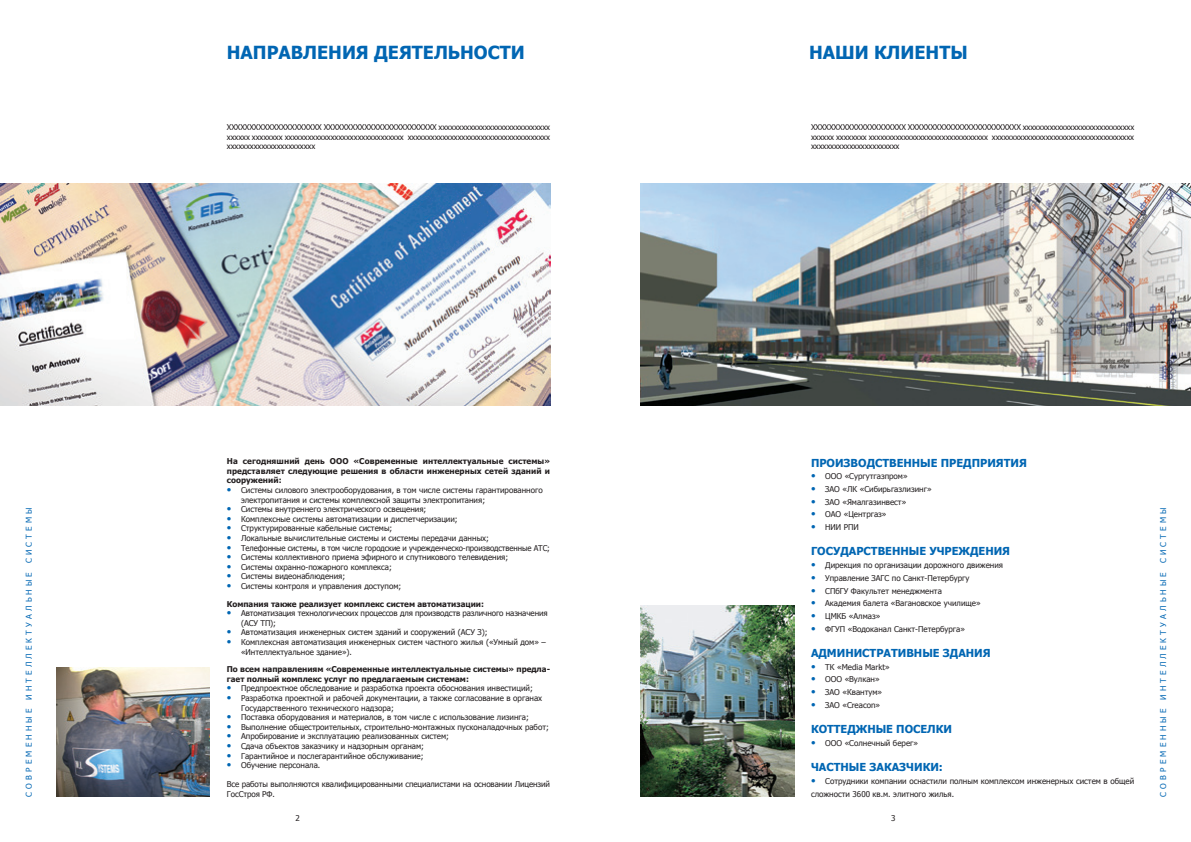
<style>
.page{position:relative;width:1191px;height:842px;background:#fff}
.page>*{position:absolute;margin:0;border:0;box-sizing:border-box;transform-origin:0 0}
.t1{font:700 18px "Tahoma";color:#0166b3}
.t2{font:700 11px "Tahoma";color:#0166b3}
.t3{font:8px/9.6px "Tahoma";color:#231f20}
.t4{font:700 8px/9.6px "Tahoma";color:#231f20;text-align:justify}
.t5{font:8px "Tahoma";letter-spacing:.395em;color:#0166b3}
.s1{font-size:10px;color:#0166b3}
</style>
<div class="page">
<img style="left:641px;top:184px;width:550px;height:221px">
<img style="left:640px;top:605px;width:154px;height:192px">
<img style="left:0;top:184px;width:550px;height:221px">
<img style="left:57px;top:667px;width:152px;height:130px">
<h1 class="t1" style="left:227px;top:40px;width:299px">НАПРАВЛЕНИЯ ДЕЯТЕЛЬНОСТИ</h1>
<p class="t3" style="left:227px;top:122px;width:325px;text-align:justify">ХХХХХХХХХХХХХХХХХХХХХ ХХХХХХХХХХХХХХХХХХХХХХХХХ ххххххххххххххххххххххххххххх хххххх хххххххх ххххххххххххххххххххххххххххххх ххххххххххххххххххххххххххххххххххххх ххххххххххххххххххххххх</p>
<h1 class="t1" style="left:809px;top:40px;width:160px">НАШИ КЛИЕНТЫ</h1>
<p class="t3" style="left:811px;top:122px;width:325px;text-align:justify">ХХХХХХХХХХХХХХХХХХХХХ ХХХХХХХХХХХХХХХХХХХХХХХХХ ххххххххххххххххххххххххххххх хххххх хххххххх ххххххххххххххххххххххххххххххх ххххххххххххххххххххххххххххххххххххх ххххххххххххххххххххххх</p>
<p class="t4" style="left:227px;top:456px;width:325px">На сегодняшний день ООО «Современные интеллектуальные системы» представляет следующие решения в области инженерных сетей зданий и сооружений:</p>
<p class="t3" style="left:241px;top:485px;width:303px;text-indent:-14px"><span class="s1">•</span> Системы силового электрооборудования, в том числе системы гарантированного электропитания и системы комплексной защиты электропитания;</p>
<p class="t3" style="left:227px;top:504px;width:201px"><span class="s1">•</span> Системы внутреннего электрического освещения;</p>
<p class="t3" style="left:227px;top:514px;width:232px"><span class="s1">•</span> Комплексные системы автоматизации и диспетчеризации;</p>
<p class="t3" style="left:227px;top:523px;width:167px"><span class="s1">•</span> Структурированные кабельные системы;</p>
<p class="t3" style="left:227px;top:533px;width:264px"><span class="s1">•</span> Локальные вычислительные системы и системы передачи данных;</p>
<p class="t3" style="left:227px;top:542px;width:325px"><span class="s1">•</span> Телефонные системы, в том числе городские и учрежденческо-производственные АТС;</p>
<p class="t3" style="left:227px;top:552px;width:283px"><span class="s1">•</span> Системы коллективного приема эфирного и спутникового телевидения;</p>
<p class="t3" style="left:227px;top:562px;width:167px"><span class="s1">•</span> Системы охранно-пожарного комплекса;</p>
<p class="t3" style="left:227px;top:571px;width:120px"><span class="s1">•</span> Системы видеонаблюдения;</p>
<p class="t3" style="left:227px;top:581px;width:176px"><span class="s1">•</span> Системы контроля и управления доступом;</p>
<p class="t4" style="left:227px;top:598px;width:259px">Компания также реализует комплекс систем автоматизации:</p>
<p class="t3" style="left:241px;top:608px;width:308px;text-indent:-14px"><span class="s1">•</span> Автоматизация технологических процессов для производств различного назначения (АСУ ТП);</p>
<p class="t3" style="left:227px;top:627px;width:262px"><span class="s1">•</span> Автоматизация инженерных систем зданий и сооружений (АСУ З);</p>
<p class="t3" style="left:241px;top:637px;width:306px;text-indent:-14px"><span class="s1">•</span> Комплексная автоматизация инженерных систем частного жилья («Умный дом» – «Интеллектуальное здание»).</p>
<p class="t4" style="left:227px;top:664px;width:325px">По всем направлениям «Современные интеллектуальные системы» предла&shy;гает полный комплекс услуг по предлагаемым системам:</p>
<p class="t3" style="left:227px;top:683px;width:307px"><span class="s1">•</span> Предпроектное обследование и разработка проекта обоснования инвестиций;</p>
<p class="t3" style="left:241px;top:693px;width:303px;text-indent:-14px"><span class="s1">•</span> Разработка проектной и рабочей документации, а также согласование в органах<br>Государственного технического надзора;</p>
<p class="t3" style="left:227px;top:712px;width:303px"><span class="s1">•</span> Поставка оборудования и материалов, в том числе с использование лизинга;</p>
<p class="t3" style="left:227px;top:722px;width:323px"><span class="s1">•</span> Выполнение общестроительных, строительно-монтажных пусконаладочных работ;</p>
<p class="t3" style="left:227px;top:731px;width:224px"><span class="s1">•</span> Апробирование и эксплуатацию реализованных систем;</p>
<p class="t3" style="left:227px;top:741px;width:199px"><span class="s1">•</span> Сдача объектов заказчику и надзорным органам;</p>
<p class="t3" style="left:227px;top:750px;width:198px"><span class="s1">•</span> Гарантийное и послегарантийное обслуживание;</p>
<p class="t3" style="left:227px;top:760px;width:95px"><span class="s1">•</span> Обучение персонала.</p>
<p class="t3" style="left:227px;top:779px;width:325px">Все работы выполняются квалифицированными специалистами на основании Лицензий<br>ГосСтроя РФ.</p>
<p class="t3" style="left:295px;top:813px;width:6px">2</p>
<p class="t3" style="left:891px;top:813px;width:6px">3</p>
<h2 class="t2" style="left:811px;top:455px;width:217px">ПРОИЗВОДСТВЕННЫЕ ПРЕДПРИЯТИЯ</h2>
<p class="t3" style="left:811px;top:471px;width:98px"><span class="s1">•</span> ООО «Сургутгазпром»</p>
<p class="t3" style="left:811px;top:484px;width:122px"><span class="s1">•</span> ЗАО «ЛК «Сибирьгазлизинг»</p>
<p class="t3" style="left:811px;top:496px;width:97px"><span class="s1">•</span> ЗАО «Ямалгазинвест»</p>
<p class="t3" style="left:811px;top:509px;width:77px"><span class="s1">•</span> ОАО «Центргаз»</p>
<p class="t3" style="left:811px;top:522px;width:49px"><span class="s1">•</span> НИИ РПИ</p>
<h2 class="t2" style="left:811px;top:544px;width:201px">ГОСУДАРСТВЕННЫЕ УЧРЕЖДЕНИЯ</h2>
<p class="t3" style="left:811px;top:560px;width:194px"><span class="s1">•</span> Дирекция по организации дорожного движения</p>
<p class="t3" style="left:811px;top:573px;width:160px"><span class="s1">•</span> Управление ЗАГС по Санкт-Петербургу</p>
<p class="t3" style="left:811px;top:585px;width:132px"><span class="s1">•</span> СПбГУ Факультет менеджмента</p>
<p class="t3" style="left:811px;top:598px;width:171px"><span class="s1">•</span> Академия балета «Вагановское училище»</p>
<p class="t3" style="left:811px;top:611px;width:71px"><span class="s1">•</span> ЦМКБ «Алмаз»</p>
<p class="t3" style="left:811px;top:623px;width:156px"><span class="s1">•</span> ФГУП «Водоканал Санкт-Петербурга»</p>
<h2 class="t2" style="left:811px;top:645px;width:181px">АДМИНИСТРАТИВНЫЕ ЗДАНИЯ</h2>
<p class="t3" style="left:811px;top:662px;width:80px"><span class="s1">•</span> ТК «Media Markt»</p>
<p class="t3" style="left:811px;top:674px;width:70px"><span class="s1">•</span> ООО «Вулкан»</p>
<p class="t3" style="left:811px;top:687px;width:73px"><span class="s1">•</span> ЗАО «Квантум»</p>
<p class="t3" style="left:811px;top:700px;width:71px"><span class="s1">•</span> ЗАО «Creacon»</p>
<h2 class="t2" style="left:811px;top:721px;width:143px">КОТТЕДЖНЫЕ ПОСЕЛКИ</h2>
<p class="t3" style="left:811px;top:738px;width:109px"><span class="s1">•</span> ООО «Солнечный берег»</p>
<h2 class="t2" style="left:811px;top:760px;width:133px">ЧАСТНЫЕ ЗАКАЗЧИКИ:</h2>
<p class="t3" style="left:811px;top:774px;width:325px;line-height:12.7px"><span class="s1">•</span> Сотрудники компании оснастили полным комплексом инженерных систем в общей сложности 3600 кв.м. элитного жилья.</p>
<p class="t5" style="left:24px;top:797px;width:290px;rotate:-90deg">СОВРЕМЕННЫЕ ИНТЕЛЛЕКТУАЛЬНЫЕ СИСТЕМЫ</p>
<p class="t5" style="left:1157px;top:797px;width:290px;rotate:-90deg">СОВРЕМЕННЫЕ ИНТЕЛЛЕКТУАЛЬНЫЕ СИСТЕМЫ</p>
</div>
